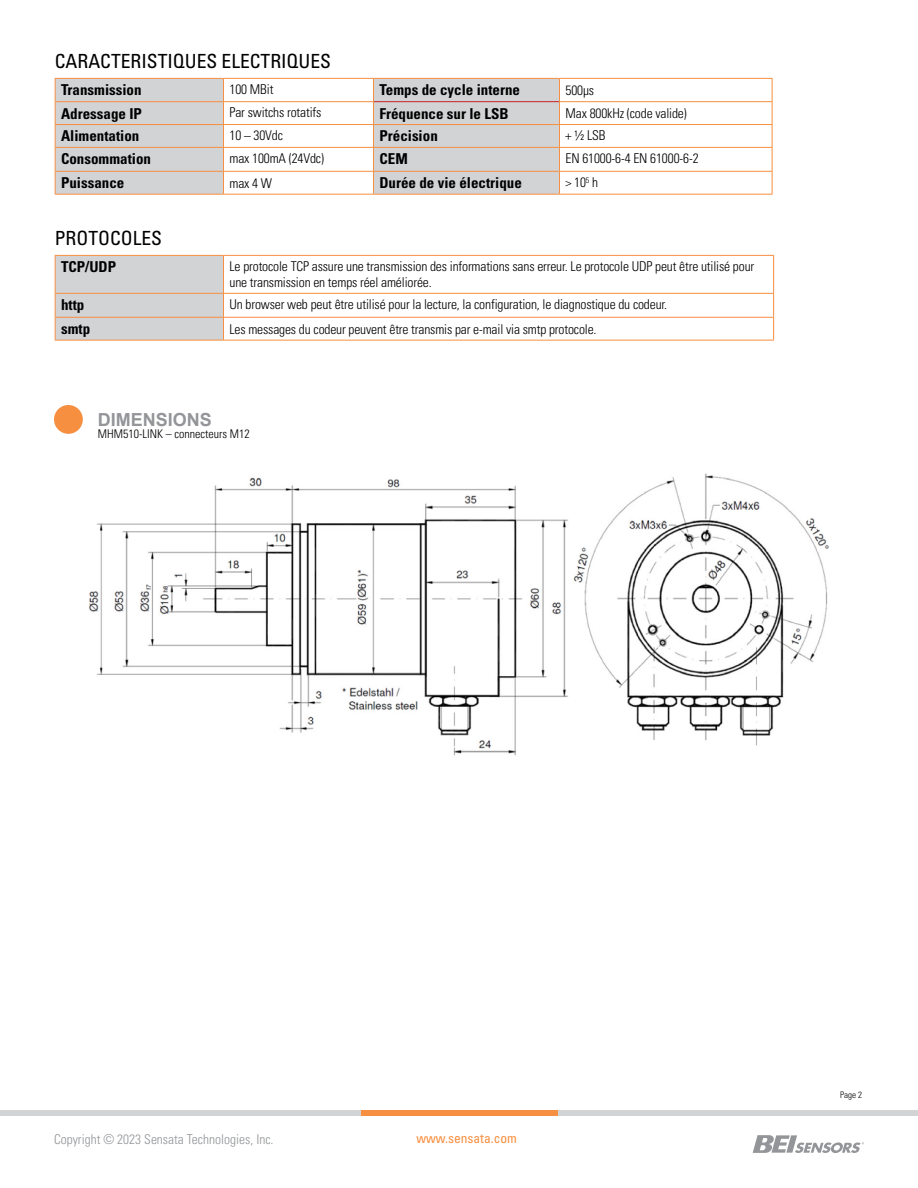
<style>
.page{position:relative;width:918px;height:1188px;background:#fff}
.page>*{position:absolute;margin:0;border:0;box-sizing:border-box;transform-origin:0 0}
.t1{font:condensed 19.5px "Univers LT Pro";color:#000}
.t2{font:700 18px "Arial";color:#939598}
.t3{font:700 condensed 15px "Univers LT Pro";color:#000}
.t4{font:300 condensed 13.5px/16.2px "Univers LT Pro";letter-spacing:-.01em;color:#000}
.t5{font:300 condensed 13.5px "Univers LT Pro";color:#939598}
.t6{font:condensed 13.5px "Univers LT Pro";color:#f78f41}
.t7{font:300 condensed 12px "Univers LT Pro";color:#000}
.t8{font:300 condensed 9px "Univers LT Pro";color:#000}
</style>
<div class="page">
<div style="left:0;top:1110px;width:918px;height:6px;background:#d1d3d4"></div>
<div style="left:361px;top:1110px;width:197px;height:6px;background:#f78f41"></div>
<hr style="left:224px;top:78px;width:150px;height:1px;background:#f78f41">
<hr style="left:560px;top:78px;width:212px;height:1px;background:#f78f41">
<hr style="left:224px;top:101px;width:150px;height:1px;background:#f78f41">
<hr style="left:559px;top:101px;width:213px;height:1px;background:#f78f41">
<hr style="left:224px;top:124px;width:150px;height:1px;background:#f78f41">
<hr style="left:560px;top:124px;width:212px;height:1px;background:#f78f41">
<hr style="left:224px;top:147px;width:150px;height:1px;background:#f78f41">
<hr style="left:560px;top:147px;width:212px;height:1px;background:#f78f41">
<hr style="left:224px;top:171px;width:150px;height:1px;background:#f78f41">
<svg style="left:55px;top:78px;width:169px;height:116px;background:#d3cfcc"></svg>
<hr style="left:560px;top:171px;width:212px;height:1px;background:#f78f41">
<svg style="left:373px;top:78px;width:187px;height:116px;background:#d2cecb"></svg>
<svg style="left:772px;top:79px;width:1px;height:115px"></svg>
<hr style="left:55px;top:194px;width:169px;height:1px;background:#f78f41">
<hr style="left:224px;top:194px;width:150px;height:1px;background:#f78f41">
<hr style="left:374px;top:194px;width:186px;height:1px;background:#f78f41">
<hr style="left:560px;top:194px;width:212px;height:1px;background:#f78f41">
<hr style="left:55px;top:340px;width:169px;height:1px;background:#f78f41">
<hr style="left:224px;top:255px;width:550px;height:1px;background:#f78f41">
<hr style="left:773px;top:256px;width:1px;height:37px;background:#f78f41">
<hr style="left:224px;top:293px;width:550px;height:1px;background:#f78f41">
<hr style="left:224px;top:317px;width:550px;height:1px;background:#f78f41">
<svg style="left:55px;top:255px;width:169px;height:85px;background:#d2cfcc"></svg>
<svg style="left:773px;top:294px;width:1px;height:46px"></svg>
<hr style="left:224px;top:340px;width:550px;height:1px;background:#f78f41">
<img style="left:89px;top:473px;width:740px;height:283px">
<div style="left:54px;top:405px;width:29px;height:29px;background:#f78f41;border-radius:50%"></div>
<svg style="left:753px;top:1135px;width:111px;height:18px"></svg>
<h1 class="t1" style="left:55px;top:49px;width:278px">CARACTERISTIQUES ELECTRIQUES</h1>
<p class="t3" style="left:61px;top:81px;width:82px">Transmission</p>
<p class="t4" style="left:230px;top:81px;width:46px">100 MBit</p>
<p class="t3" style="left:380px;top:81px;width:142px">Temps de cycle interne</p>
<p class="t4" style="left:566px;top:81px;width:30px">500μs</p>
<p class="t3" style="left:61px;top:104px;width:82px">Adressage IP</p>
<p class="t4" style="left:230px;top:104px;width:93px">Par switchs rotatifs</p>
<p class="t3" style="left:380px;top:104px;width:131px">Fréquence sur le LSB</p>
<p class="t4" style="left:566px;top:104px;width:123px">Max 800kHz (code valide)</p>
<p class="t3" style="left:61px;top:127px;width:80px">Alimentation</p>
<p class="t4" style="left:230px;top:127px;width:55px">10 – 30Vdc</p>
<p class="t3" style="left:380px;top:127px;width:60px">Précision</p>
<p class="t4" style="left:566px;top:127px;width:42px">+ ½ LSB</p>
<p class="t3" style="left:61px;top:150px;width:91px">Consommation</p>
<p class="t4" style="left:230px;top:150px;width:96px">max 100mA (24Vdc)</p>
<p class="t3" style="left:380px;top:150px;width:30px">CEM</p>
<p class="t4" style="left:566px;top:150px;width:135px">EN 61000-6-4 EN 61000-6-2</p>
<p class="t3" style="left:61px;top:174px;width:65px">Puissance</p>
<p class="t4" style="left:230px;top:174px;width:44px">max 4 W</p>
<p class="t3" style="left:380px;top:174px;width:144px">Durée de vie électrique</p>
<p class="t4" style="left:566px;top:173px;width:34px">&gt; 10<sup>5</sup> h</p>
<h1 class="t1" style="left:55px;top:226px;width:109px">PROTOCOLES</h1>
<p class="t3" style="left:61px;top:258px;width:57px">TCP/UDP</p>
<p class="t4" style="left:230px;top:258px;width:526px">Le protocole TCP assure une transmission des informations sans erreur. Le protocole UDP peut être utilisé pour une transmission en temps réel améliorée.</p>
<p class="t3" style="left:61px;top:296px;width:25px">http</p>
<p class="t4" style="left:230px;top:296px;width:439px">Un browser web peut être utilisé pour la lecture, la configuration, le diagnostique du codeur.</p>
<p class="t3" style="left:61px;top:320px;width:31px">smtp</p>
<p class="t4" style="left:230px;top:320px;width:369px">Les messages du codeur peuvent être transmis par e-mail via smtp protocole.</p>
<h2 class="t2" style="left:98px;top:408px;width:116px">DIMENSIONS</h2>
<p class="t7" style="left:98px;top:425px;width:153px">MHM510-LINK – connecteurs M12</p>
<p class="t5" style="left:54px;top:1130px;width:221px">Copyright © 2023 Sensata Technologies, Inc.</p>
<p class="t6" style="left:416px;top:1130px;width:102px">www.sensata.com</p>
<p class="t8" style="left:840px;top:1089px;width:23px">Page 2</p>
</div>
